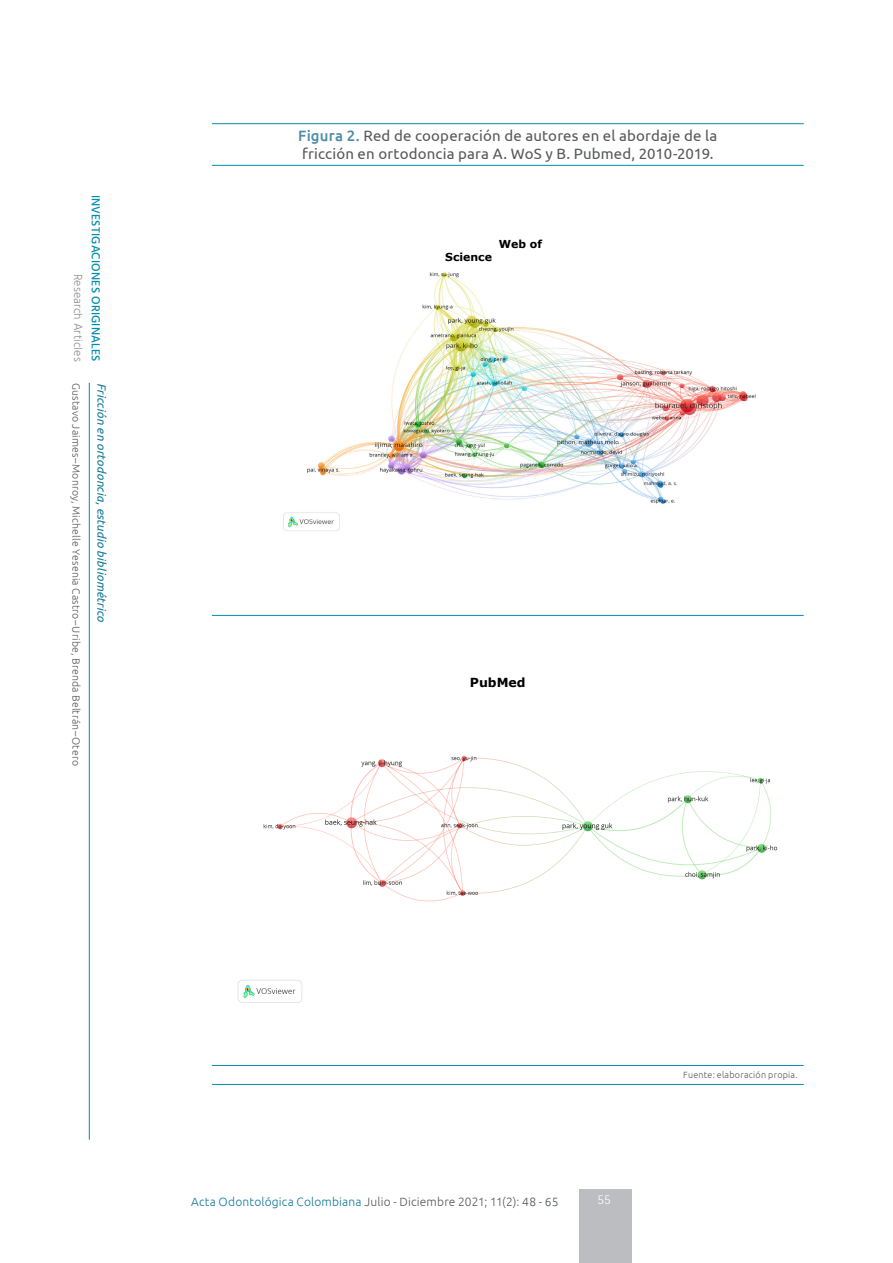
<style>
.page{position:relative;width:893px;height:1263px;background:#fff}
.page>*{position:absolute;margin:0;border:0;box-sizing:border-box;transform-origin:0 0}
.tab-título{font:15px/18px "Ubuntu";letter-spacing:.01em;color:#57585a}
.t1{font:300 13.5px "Rotis Semi Sans Std";color:#fff}
.t2{font:700 12.45px "Verdana";letter-spacing:-.005em;color:#000}
.t3{font:300 12px "Ubuntu";letter-spacing:.015em;color:#107999}
.t4{font:italic 12px "Ubuntu";color:#107999}
.t5{font:500 12px "Hind";letter-spacing:.015em;color:#008cac}
.t6{font:300 12px "Hind";letter-spacing:.01em;color:#898e92}
.t7{font:700 10.95px "Verdana";color:#000}
.t8{font:300 10.5px "Ubuntu";letter-spacing:.02em;color:#57585a}
.tab-piedetabla{font:300 9px "Ubuntu";letter-spacing:.025em;color:#57585a}
.s1{font-weight:500;color:#4e8ca8}
.s2{color:#57585a}
.s3{color:#6a6b6e}
.s4{color:#505457}
</style>
<div class="page">
<hr style="left:89px;top:383px;width:1px;height:757px;background:#008cac">
<div style="left:580px;top:1189px;width:52px;height:74px;background:#bcbdc0"></div>
<hr style="left:212px;top:123px;width:592px;height:1px;background:#008cac">
<hr style="left:212px;top:165px;width:592px;height:1px;background:#008cac">
<hr style="left:212px;top:1065px;width:592px;height:1px;background:#008cac">
<hr style="left:212px;top:1084px;width:592px;height:1px;background:#008cac">
<hr style="left:212px;top:615px;width:592px;height:1px;background:#008cac">
<img style="left:283px;top:272px;width:473px;height:259px">
<img style="left:237px;top:755px;width:541px;height:248px">
<p class="t6" style="left:86px;top:274px;width:89px;rotate:90deg">Research Articles</p>
<p class="t5" style="left:104px;top:195px;width:168px;rotate:90deg">INVESTIGACIONES ORIGINALES</p>
<p class="t8" style="left:83px;top:383px;width:385px;rotate:90deg">Gustavo Jaimes–Monroy, Michelle Yesenia Castro–Uribe, Brenda Beltrán–Otero</p>
<p class="t4" style="left:109px;top:383px;width:241px;rotate:90deg">Fricción en ortodoncia, estudio bibliométrico</p>
<p class="tab-título" style="left:298px;top:127px;width:421px"><span class="s1">Figura 2.</span> Red de cooperación de autores en el abordaje de la fricción en ortodoncia para A. WoS y B. Pubmed, 2010-2019.</p>
<p class="t7" style="left:499px;top:236px;width:45px">Web of</p>
<p class="t7" style="left:445px;top:249px;width:48px">Science</p>
<p class="t2" style="left:470px;top:674px;width:57px">PubMed</p>
<p class="t3" style="left:191px;top:1194px;width:369px">Acta Odontológica Colombiana <span class="s2">Julio - Diciembre 2021; 11(2)</span><span class="s3">:</span> <span class="s4">48 - 65</span></p>
<p class="t1" style="left:598px;top:1192px;width:15px">55</p>
<p class="tab-piedetabla" style="left:683px;top:1070px;width:116px">Fuente: elaboración propia.</p>
</div>
